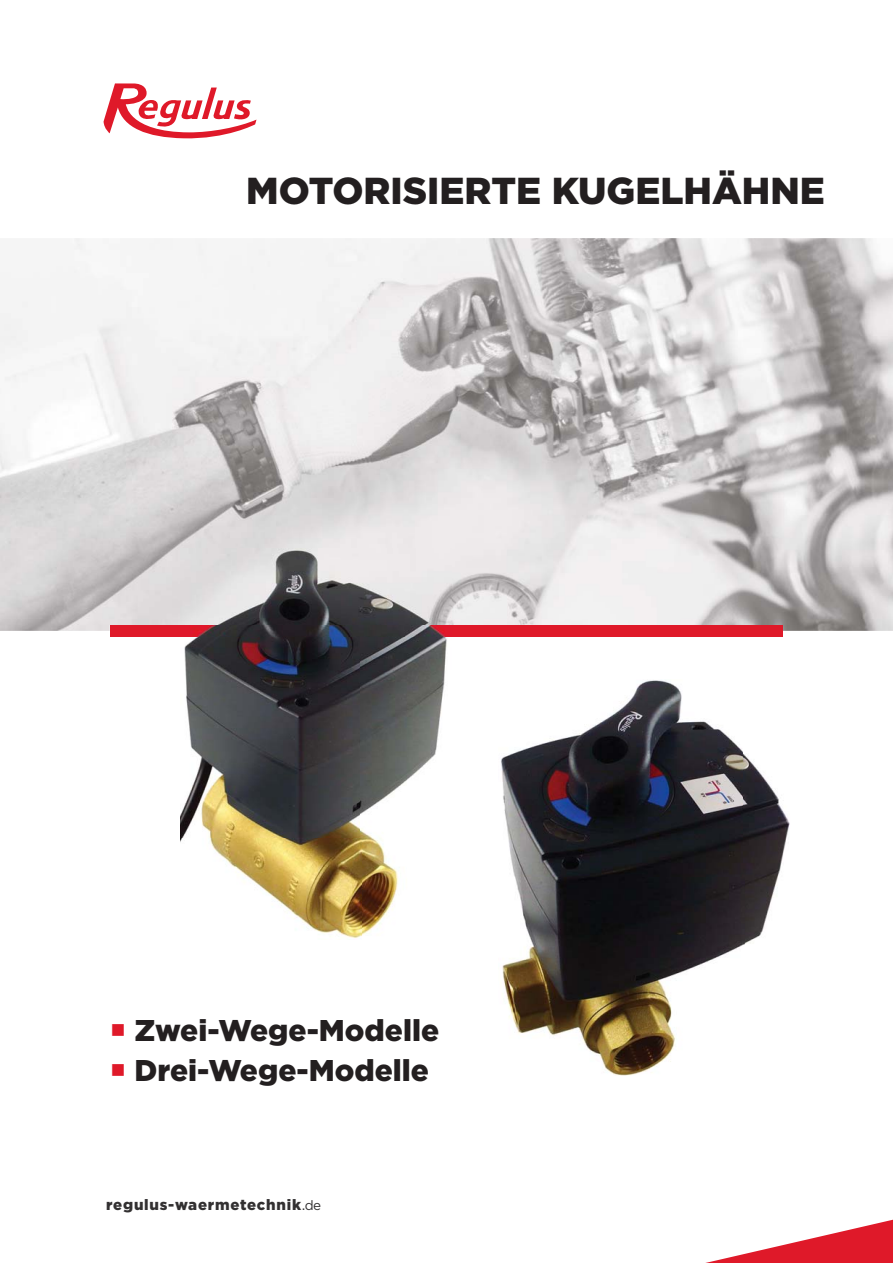
<style>
.page{position:relative;width:893px;height:1263px;background:#fff}
.page>*{position:absolute;margin:0;border:0;box-sizing:border-box;transform-origin:0 0}
.t1{font:900 37.5px "Gotham";color:#231f20}
.t2{font:900 30px "Gotham";color:#231f20}
.t3{font:900 15px "Gotham";letter-spacing:.05em;color:#323031}
.s1{color:#df1929}
.s2{font-weight:400}
.s3{font-weight:400;font-size:13.5px}
</style>
<div class="page">
<img style="left:0;top:238px;width:893px;height:393px">
<div style="left:110px;top:625px;width:672px;height:12px;background:#df1929"></div>
<svg style="left:104px;top:83px;width:152px;height:56px"></svg>
<svg style="left:705px;top:1219px;width:188px;height:44px"></svg>
<img style="left:180px;top:549px;width:272px;height:389px">
<img style="left:501px;top:680px;width:289px;height:396px">
<p class="t1" style="left:246px;top:176px;width:580px">MOTORISIERTE KUGELHÄHNE</p>
<p class="t2" style="left:110px;top:1018px;width:331px"><span class="s1">○</span> Zwei-Wege-Modelle</p>
<p class="t2" style="left:110px;top:1058px;width:321px"><span class="s1">○</span> Drei-Wege-Modelle</p>
<p class="t3" style="left:106px;top:1198px;width:216px">regulus-waermetechnik<span class="s2">.</span><span class="s3">de</span></p>
</div>
